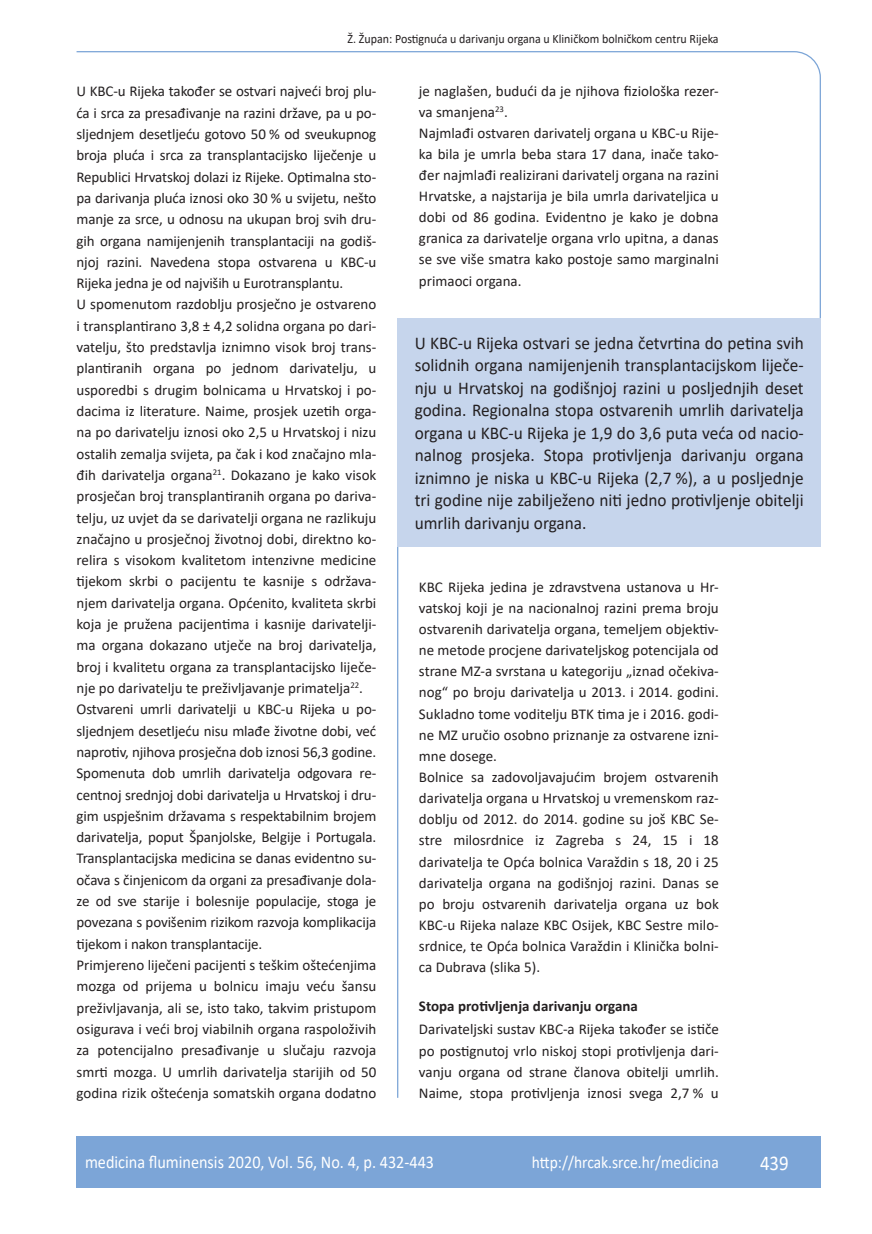
<style>
.page{position:relative;width:872px;height:1234px;background:#fff}
.page>*{position:absolute;margin:0;border:0;box-sizing:border-box;transform-origin:0 0}
.t1{font:21px "Calibri";color:#fff;scale:.9 1}
.anterfile{font:18px/22.5px "Calibri";color:#231f20;text-align:justify;scale:.96 1}
.t2{font:18px "Calibri";color:#fff;scale:.9 1}
.t3{font:17.25px "Calibri";color:#fff;scale:.9 1}
.osnovni_tekst{font:15px/21.3px "Calibri";color:#231f20;text-align:justify}
.podnaslov{font:700 15px "Calibri";color:#231f20}
.glava{font:12.75px "Calibri";color:#231f20;scale:.94 1}
</style>
<div class="page">
<svg style="left:76px;top:51px;width:745px;height:269px"></svg>
<hr style="left:397px;top:546px;width:1px;height:551px;background:#7ca5d7">
<div style="left:77px;top:1135px;width:744px;height:51px;background:#7ca5d7"></div>
<div style="left:398px;top:318px;width:423px;height:228px;background:#c6d5ec"></div>
<p class="glava" style="left:347px;top:29px;width:396px">Ž. Župan: Postignuća u darivanju organa u Kliničkom bolničkom centru Rijeka</p>
<p class="osnovni_tekst" style="left:77px;top:80px;width:301px">U KBC-u Rijeka također se ostvari najveći broj plu&shy;ća i srca za presađivanje na razini države, pa u po&shy;sljednjem desetljeću gotovo 50 % od sveukupnog broja pluća i srca za transplantacijsko liječenje u Republici Hrvatskoj dolazi iz Rijeke. Optimalna sto&shy;pa darivanja pluća iznosi oko 30 % u svijetu, nešto manje za srce, u odnosu na ukupan broj svih dru&shy;gih organa namijenjenih transplantaciji na godiš&shy;njoj razini. Navedena stopa ostvarena u KBC-u Rijeka jedna je od najviših u Eurotransplantu.</p>
<p class="osnovni_tekst" style="left:77px;top:293px;width:301px">U spomenutom razdoblju prosječno je ostvareno i transplantirano 3,8 ± 4,2 solidna organa po dari&shy;vatelju, što predstavlja iznimno visok broj trans&shy;plantiranih organa po jednom darivatelju, u usporedbi s drugim bolnicama u Hrvatskoj i po&shy;dacima iz literature. Naime, prosjek uzetih orga&shy;na po darivatelju iznosi oko 2,5 u Hrvatskoj i nizu ostalih zemalja svijeta, pa čak i kod značajno mla&shy;đih darivatelja organa<sup>21</sup>. Dokazano je kako visok prosječan broj transplantiranih organa po dariva&shy;telju, uz uvjet da se darivatelji organa ne razlikuju značajno u prosječnoj životnoj dobi, direktno ko&shy;relira s visokom kvalitetom intenzivne medicine tijekom skrbi o pacijentu te kasnije s održava&shy;njem darivatelja organa. Općenito, kvaliteta skrbi koja je pružena pacijentima i kasnije darivatelji&shy;ma organa dokazano utječe na broj darivatelja, broj i kvalitetu organa za transplantacijsko liječe&shy;nje po darivatelju te preživljavanje primatelja<sup>22</sup>.</p>
<p class="osnovni_tekst" style="left:77px;top:698px;width:301px">Ostvareni umrli darivatelji u KBC-u Rijeka u po&shy;sljednjem desetljeću nisu mlađe životne dobi, već naprotiv, njihova prosječna dob iznosi 56,3 godine.<br>Spomenuta dob umrlih darivatelja odgovara re&shy;centnoj srednjoj dobi darivatelja u Hrvatskoj i dru&shy;gim uspješnim državama s respektabilnim brojem darivatelja, poput Španjolske, Belgije i Portugala.<br>Transplantacijska medicina se danas evidentno su&shy;očava s činjenicom da organi za presađivanje dola&shy;ze od sve starije i bolesnije populacije, stoga je povezana s povišenim rizikom razvoja komplikacija tijekom i nakon transplantacije.</p>
<p class="osnovni_tekst" style="left:77px;top:953px;width:301px">Primjereno liječeni pacijenti s teškim oštećenjima mozga od prijema u bolnicu imaju veću šansu preživljavanja, ali se, isto tako, takvim pristupom osigurava i veći broj viabilnih organa raspoloživih za potencijalno presađivanje u slučaju razvoja smrti mozga. U umrlih darivatelja starijih od 50 godina rizik oštećenja somatskih organa dodatno</p>
<p class="osnovni_tekst" style="left:419px;top:80px;width:301px">je naglašen, budući da je njihova fiziološka rezer&shy;va smanjena<sup>23</sup>.</p>
<p class="osnovni_tekst" style="left:419px;top:122px;width:301px">Najmlađi ostvaren darivatelj organa u KBC-u Rije&shy;ka bila je umrla beba stara 17 dana, inače tako&shy;đer najmlađi realizirani darivatelj organa na razini Hrvatske, a najstarija je bila umrla darivateljica u dobi od 86 godina. Evidentno je kako je dobna granica za darivatelje organa vrlo upitna, a danas se sve više smatra kako postoje samo marginalni primaoci organa.</p>
<p class="anterfile" style="left:415px;top:331px;width:407px">U KBC-u Rijeka ostvari se jedna četvrtina do petina svih solidnih organa namijenjenih transplantacijskom liječe&shy;nju u Hrvatskoj na godišnjoj razini u posljednjih deset godina. Regionalna stopa ostvarenih umrlih darivatelja organa u KBC-u Rijeka je 1,9 do 3,6 puta veća od nacio&shy;nalnog prosjeka. Stopa protivljenja darivanju organa iznimno je niska u KBC-u Rijeka (2,7 %), a u posljednje tri godine nije zabilježeno niti jedno protivljenje obitelji umrlih darivanju organa.</p>
<p class="osnovni_tekst" style="left:419px;top:575px;width:301px">KBC Rijeka jedina je zdravstvena ustanova u Hr&shy;vatskoj koji je na nacionalnoj razini prema broju ostvarenih darivatelja organa, temeljem objektiv&shy;ne metode procjene darivateljskog potencijala od strane MZ-a svrstana u kategoriju „iznad očekiva&shy;nog“ po broju darivatelja u 2013. i 2014. godini.<br>Sukladno tome voditelju BTK tima je i 2016. godi&shy;ne MZ uručio osobno priznanje za ostvarene izni&shy;mne dosege.</p>
<p class="osnovni_tekst" style="left:419px;top:766px;width:301px">Bolnice sa zadovoljavajućim brojem ostvarenih darivatelja organa u Hrvatskoj u vremenskom raz&shy;doblju od 2012. do 2014. godine su još KBC Se&shy;stre milosrdnice iz Zagreba s 24, 15 i 18 darivatelja te Opća bolnica Varaždin s 18, 20 i 25 darivatelja organa na godišnjoj razini. Danas se po broju ostvarenih darivatelja organa uz bok KBC-u Rijeka nalaze KBC Osijek, KBC Sestre milo&shy;srdnice, te Opća bolnica Varaždin i Klinička bolni&shy;ca Dubrava (slika 5).</p>
<p class="podnaslov" style="left:419px;top:994px;width:220px">Stopa protivljenja darivanju organa</p>
<p class="osnovni_tekst" style="left:419px;top:1018px;width:301px">Darivateljski sustav KBC-a Rijeka također se ističe po postignutoj vrlo niskoj stopi protivljenja dari&shy;vanju organa od strane članova obitelji umrlih.<br>Naime, stopa protivljenja iznosi svega 2,7 % u</p>
<p class="t2" style="left:85px;top:1149px;width:389px">medicina fluminensis 2020, Vol. 56, No. 4, p. 432-443</p>
<p class="t3" style="left:532px;top:1150px;width:209px">http://hrcak.srce.hr/medicina</p>
<p class="t1" style="left:760px;top:1147px;width:33px">439</p>
</div>
